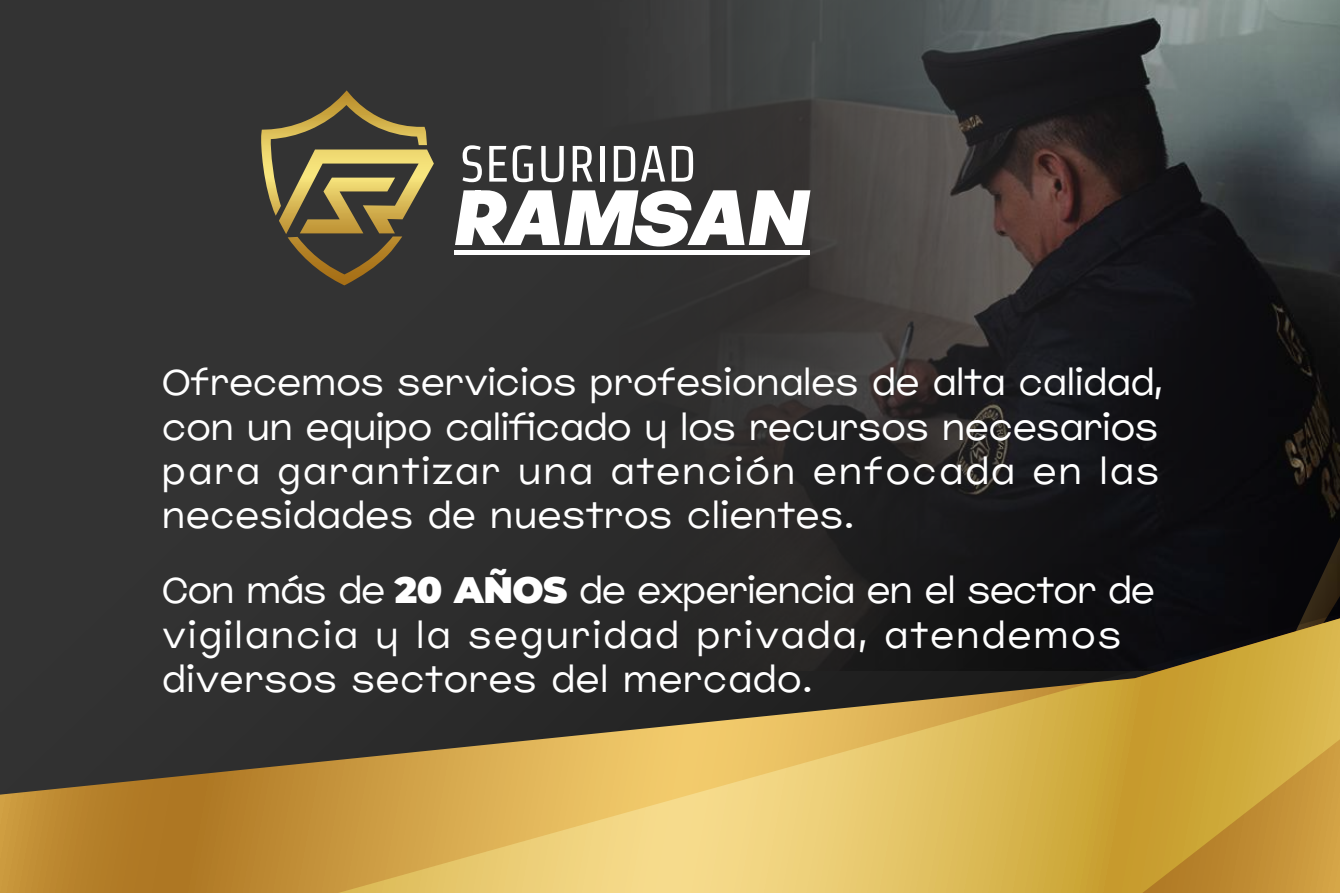
<style>
.page{position:relative;width:1340px;height:893px;background:#fff}
.page>*{position:absolute;margin:0;border:0;box-sizing:border-box;transform-origin:0 0}
.t1{font:italic 800 78.75px "Jumper PERSONALUSEONLY";color:#fff}
.t2{font:50.85px "Strait";color:#fff}
.t3{font:100 36.9px/44.3px "Jumper PERSONALUSEONLY";letter-spacing:.025em;color:#fff;text-align:justify}
.s1{font-family:"Montserrat";font-weight:900}
</style>
<div class="page">
<div style="left:0;top:0;width:1339px;height:893px;background:#333"></div>
<img style="left:454px;top:0;width:885px;height:543px">
<svg style="left:261px;top:90px;width:173px;height:195px"></svg>
<hr style="left:453px;top:251px;width:356px;height:4px;background:#fff">
<svg style="left:0;top:543px;width:1339px;height:350px"></svg>
<h2 class="t2" style="left:460px;top:136px;width:239px">SEGURIDAD</h2>
<h1 class="t1" style="left:454px;top:157px;width:355px">RAMSAN</h1>
<p class="t3" style="left:162px;top:359px;width:1001px">Ofrecemos servicios profesionales de alta calidad, con un equipo calificado y los recursos necesarios para garantizar una atención enfocada en las necesidades de nuestros clientes.</p>
<p class="t3" style="left:162px;top:567px;width:994px;text-align:left">Con más de <span class="s1">20 AÑOS</span> de experiencia en el sector de vigilancia y la seguridad privada, atendemos diversos sectores del mercado.</p>
</div>
